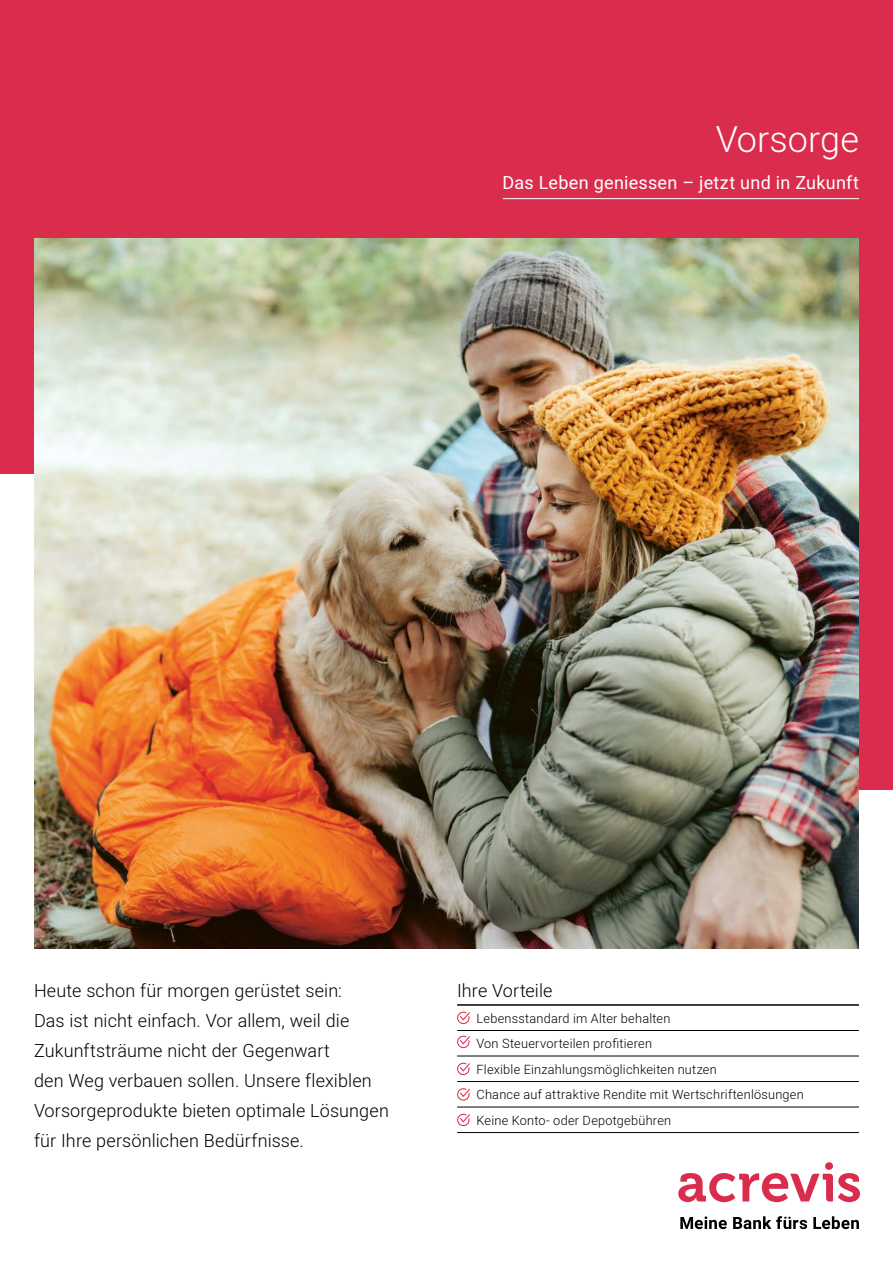
<style>
.page{position:relative;width:893px;height:1263px;background:#fff}
.page>*{position:absolute;margin:0;border:0;box-sizing:border-box;transform-origin:0 0}
.t1{font:300 36px "Heebo";letter-spacing:.005em;color:#fff}
.t2{font:300 18px/30px "Heebo";letter-spacing:.01em;color:#000}
.t3{font:18px "Heebo";letter-spacing:.015em;color:#fff}
.t4{font:300 12.75px/25.5px "Heebo";letter-spacing:.02em;color:#000}
</style>
<div class="page">
<div style="left:0;top:0;width:893px;height:923px;background:#da2d4d"></div>
<svg style="left:680px;top:1216px;width:47px;height:13px"></svg>
<svg style="left:733px;top:1216px;width:74px;height:13px"></svg>
<svg style="left:813px;top:1216px;width:46px;height:13px"></svg>
<svg style="left:678px;top:1162px;width:182px;height:40px"></svg>
<div style="left:0;top:474px;width:34px;height:483px;background:#fff"></div>
<div style="left:859px;top:790px;width:34px;height:176px;background:#fff"></div>
<hr style="left:457px;top:1004px;width:402px;height:2px;background:#000">
<hr style="left:457px;top:1030px;width:402px;height:1px;background:#000">
<hr style="left:457px;top:1056px;width:402px;height:1px;background:#000">
<hr style="left:457px;top:1081px;width:402px;height:1px;background:#000">
<hr style="left:457px;top:1107px;width:402px;height:1px;background:#000">
<hr style="left:457px;top:1132px;width:402px;height:1px;background:#000">
<svg style="left:457px;top:1093px;width:13px;height:7px"></svg>
<svg style="left:457px;top:1114px;width:13px;height:12px"></svg>
<div style="left:387px;top:889px;width:238px;height:204px;background:#fff"></div>
<hr style="left:503px;top:198px;width:356px;height:1px;background:#fff">
<img style="left:34px;top:238px;width:825px;height:710px">
<h1 class="t1" style="left:716px;top:114px;width:145px">Vorsorge</h1>
<p class="t3" style="left:503px;top:170px;width:358px">Das Leben geniessen – jetzt und in Zukunft</p>
<p class="t2" style="left:34px;top:975px;width:356px">Heute schon für morgen gerüstet sein:<br>Das ist nicht einfach. Vor allem, weil die Zukunftsträume nicht der Gegenwart<br>den Weg verbauen sollen. Unsere flexiblen Vorsorgeprodukte bieten optimale Lösungen für Ihre persönlichen Bedürfnisse.</p>
<p class="t2" style="left:457px;top:975px;width:97px">Ihre Vorteile</p>
<p class="t4" style="left:476px;top:1005px;width:329px">Lebensstandard im Alter behalten<br>Von Steuervorteilen profitieren<br>Flexible Einzahlungsmöglichkeiten nutzen<br>Chance auf attraktive Rendite mit Wertschriftenlösungen Keine Konto- oder Depotgebühren</p>
</div>
